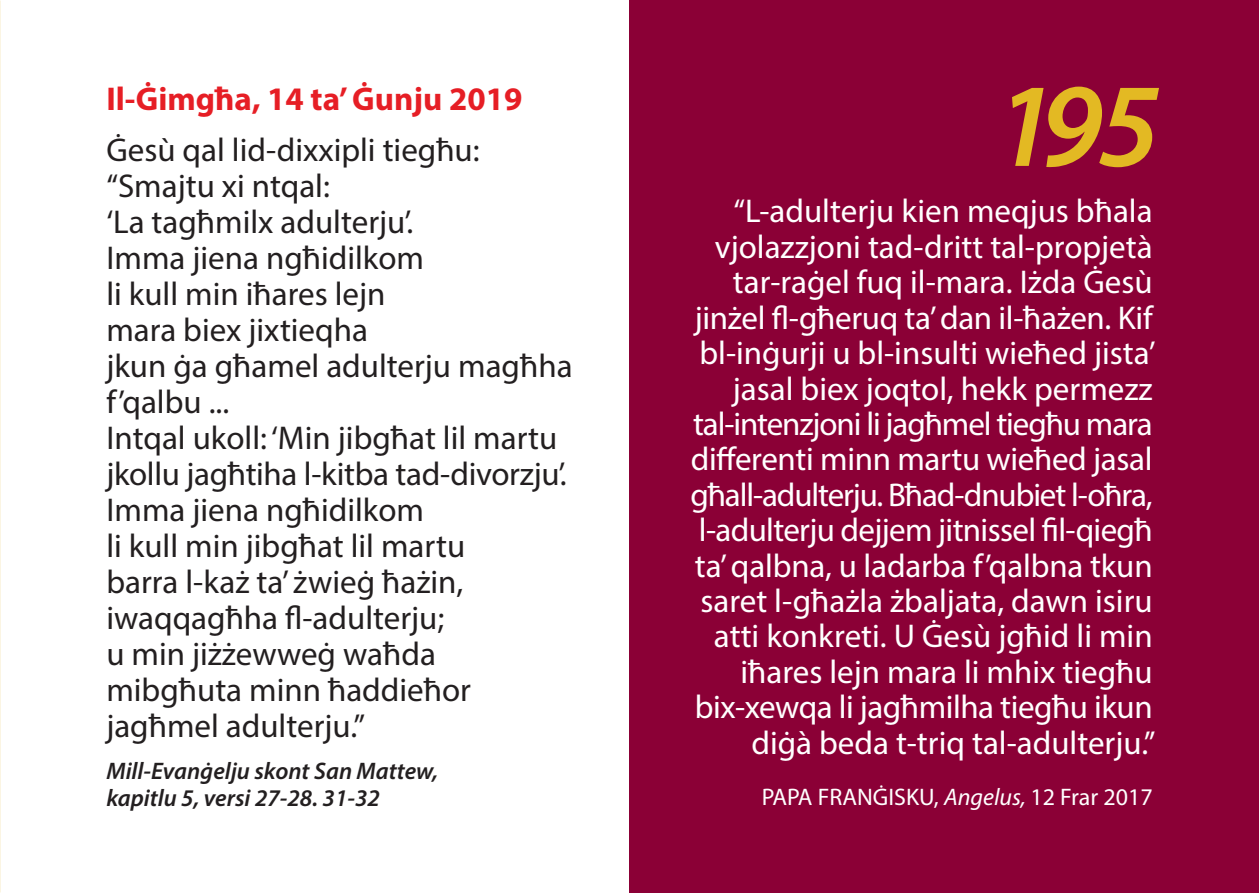
<style>
.page{position:relative;width:1259px;height:893px;background:#fff}
.page>*{position:absolute;margin:0;border:0;box-sizing:border-box;transform-origin:0 0}
.t1{font:italic 600 120px "Myriad Pro";color:#e3b923}
.t2{font:33px/36px "Myriad Pro";color:#231f20}
.t3{font:33px/35.4px "Myriad Pro";color:#fff;text-align:right}
.t4{font:33px/35.4px "Myriad Pro";letter-spacing:-.035em;color:#fff}
.t5{font:33px "Myriad Pro";letter-spacing:-.02em;color:#fff}
.t6{font:700 33px "Myriad Pro";color:#e61e25}
.t7{font:italic 600 24px "Myriad Pro";color:#231f20}
.t8{font:24px "Myriad Pro";color:#fff}
.s1{font-style:italic}
</style>
<div class="page">
<div style="left:629px;top:0;width:630px;height:893px;background:#8b0036"></div>
<p class="t6" style="left:106px;top:77px;width:417px">Il-Ġimgħa, 14 ta’ Ġunju 2019</p>
<p class="t2" style="left:106px;top:131px;width:375px">Ġesù qal lid-dixxipli tiegħu:</p>
<p class="t2" style="left:106px;top:167px;width:225px">“Smajtu xi ntqal:</p>
<p class="t2" style="left:106px;top:203px;width:308px">‘La tagħmilx adulterju’.</p>
<p class="t2" style="left:106px;top:239px;width:319px">Imma jiena ngħidilkom</p>
<p class="t2" style="left:106px;top:275px;width:281px">li kull min iħares lejn mara biex jixtieqha</p>
<p class="t2" style="left:106px;top:347px;width:468px">jkun ġa għamel adulterju magħha</p>
<p class="t2" style="left:106px;top:383px;width:124px">f’qalbu ...</p>
<p class="t2" style="left:106px;top:419px;width:462px">Intqal ukoll: ‘Min jibgħat lil martu jkollu jagħtiha l-kitba tad-divorzju’.<br>Imma jiena ngħidilkom</p>
<p class="t2" style="left:106px;top:527px;width:360px;text-align:justify">li kull min jibgħat lil martu barra l-każ ta’ żwieġ ħażin, iwaqqagħha fl-adulterju;</p>
<p class="t2" style="left:106px;top:635px;width:331px">u min jiżżewweġ waħda</p>
<p class="t2" style="left:106px;top:671px;width:366px">mibgħuta minn ħaddieħor jagħmel adulterju.”</p>
<p class="t7" style="left:106px;top:755px;width:333px">Mill-Evanġelju skont San Mattew,</p>
<p class="t7" style="left:106px;top:782px;width:275px">kapitlu 5, versi 27-28. 31-32</p>
<p class="t1" style="left:993px;top:49px;width:168px">195</p>
<p class="t3" style="left:695px;top:193px;width:462px">“L-adulterju kien meqjus bħala vjolazzjoni tad-dritt tal-propjetà tar-raġel fuq il-mara. Iżda Ġesù jinżel fl-għeruq ta’ dan il-ħażen. Kif bl-inġurji u bl-insulti wieħed jista’ jasal biex joqtol, hekk permezz</p>
<p class="t4" style="left:691px;top:406px;width:463px">tal-intenzjoni li jagħmel tiegħu mara differenti minn martu wieħed jasal</p>
<p class="t4" style="left:690px;top:476px;width:464px">għall-adulterju. Bħad-dnubiet l-oħra,</p>
<p class="t5" style="left:699px;top:510px;width:455px">l-adulterju dejjem jitnissel fil-qiegħ</p>
<p class="t3" style="left:695px;top:547px;width:462px">ta’ qalbna, u ladarba f’qalbna tkun saret l-għażla żbaljata, dawn isiru atti konkreti. U Ġesù jgħid li min iħares lejn mara li mhix tiegħu bix-xewqa li jagħmilha tiegħu ikun diġà beda t-triq tal-adulterju.”</p>
<p class="t8" style="left:762px;top:782px;width:392px">PAPA FRANĠISKU, <span class="s1">Angelus,</span> 12 Frar 2017</p>
</div>
